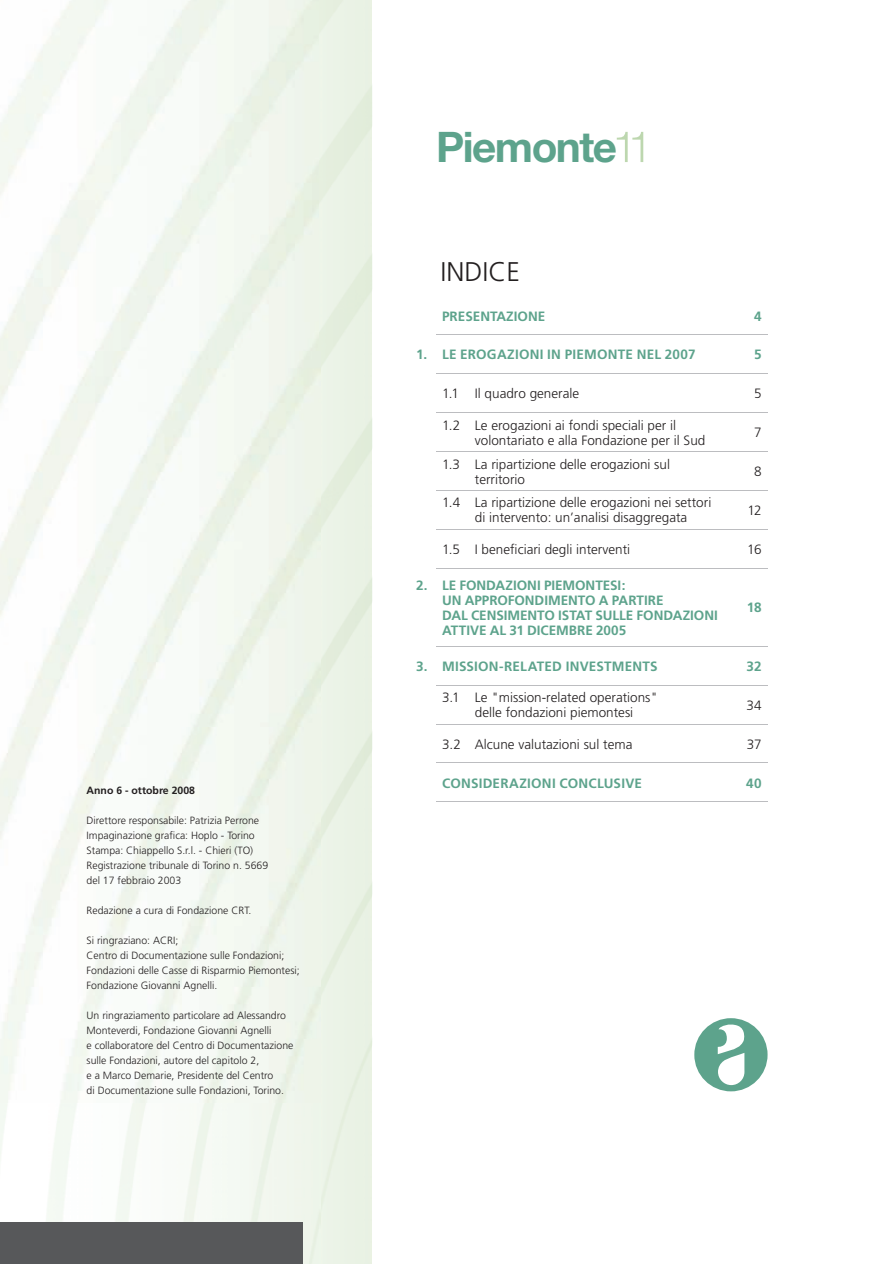
<style>
.page{position:relative;width:894px;height:1264px;background:#fff}
.page>*{position:absolute;margin:0;border:0;box-sizing:border-box;transform-origin:0 0}
.t1{font:700 42.15px "Helvetica Neue";letter-spacing:-.035em;color:#5da38c}
.t2{font:300 27px "Frutiger";color:#231f20}
.t3{font:300 13.5px/15px "Frutiger";color:#231f20}
.t4{font:700 13.5px/15px "Frutiger";color:#5da38c}
.t5{font:300 10.5px/15px "Frutiger";color:#231f20}
.t6{font:700 10.5px "Frutiger";color:#231f20}
</style>
<div class="page">
<img style="left:0;top:0;width:372px;height:1264px">
<img style="left:319px;top:0;width:52px;height:1264px">
<hr style="left:436px;top:334px;width:331px;height:1px;background:#bcbdc0">
<hr style="left:436px;top:373px;width:331px;height:1px;background:#bcbdc0">
<hr style="left:436px;top:412px;width:331px;height:1px;background:#bcbdc0">
<hr style="left:436px;top:451px;width:331px;height:1px;background:#bcbdc0">
<hr style="left:436px;top:490px;width:331px;height:1px;background:#bcbdc0">
<hr style="left:436px;top:529px;width:331px;height:1px;background:#bcbdc0">
<hr style="left:436px;top:568px;width:331px;height:1px;background:#bcbdc0">
<hr style="left:436px;top:646px;width:331px;height:1px;background:#bcbdc0">
<hr style="left:436px;top:685px;width:331px;height:1px;background:#bcbdc0">
<hr style="left:436px;top:724px;width:331px;height:1px;background:#bcbdc0">
<hr style="left:436px;top:762px;width:331px;height:1px;background:#bcbdc0">
<hr style="left:436px;top:801px;width:331px;height:1px;background:#bcbdc0">
<svg style="left:694px;top:1018px;width:73px;height:73px"></svg>
<div style="left:0;top:1222px;width:302px;height:42px;background:#57585a"></div>
<svg style="left:616px;top:132px;width:27px;height:30px"></svg>
<p class="t6" style="left:87px;top:786px;width:110px">Anno 6 - ottobre 2008</p>
<p class="t5" style="left:87px;top:814px;width:183px">Direttore responsabile: Patrizia Perrone Impaginazione grafica: Hoplo - Torino Stampa: Chiappello S.r.l. - Chieri (TO)<br>Registrazione tribunale di Torino n. 5669 del 17 febbraio 2003</p>
<p class="t5" style="left:87px;top:904px;width:166px">Redazione a cura di Fondazione CRT.</p>
<p class="t5" style="left:87px;top:934px;width:214px">Si ringraziano: ACRI;<br>Centro di Documentazione sulle Fondazioni; Fondazioni delle Casse di Risparmio Piemontesi; Fondazione Giovanni Agnelli.</p>
<p class="t5" style="left:87px;top:1009px;width:208px">Un ringraziamento particolare ad Alessandro Monteverdi, Fondazione Giovanni Agnelli<br>e collaboratore del Centro di Documentazione sulle Fondazioni, autore del capitolo 2,<br>e a Marco Demarie, Presidente del Centro<br>di Documentazione sulle Fondazioni, Torino.</p>
<h1 class="t1" style="left:436px;top:132px;width:182px">Piemonte</h1>
<p class="t4" style="left:416px;top:348px;width:13px">1.</p>
<p class="t4" style="left:416px;top:579px;width:13px">2.</p>
<p class="t4" style="left:416px;top:660px;width:13px">3.</p>
<h2 class="t2" style="left:440px;top:261px;width:81px">INDICE</h2>
<p class="t4" style="left:442px;top:309px;width:105px">PRESENTAZIONE</p>
<p class="t4" style="left:753px;top:309px;width:9px">4</p>
<p class="t4" style="left:442px;top:348px;width:255px">LE EROGAZIONI IN PIEMONTE NEL 2007</p>
<p class="t4" style="left:753px;top:348px;width:9px">5</p>
<p class="t3" style="left:442px;top:387px;width:139px">1.1 Il quadro generale</p>
<p class="t3" style="left:753px;top:387px;width:9px">5</p>
<p class="t3" style="left:474px;top:419px;width:232px;text-indent:-33px">1.2 Le erogazioni ai fondi speciali per il volontariato e alla Fondazione per il Sud</p>
<p class="t3" style="left:753px;top:426px;width:9px">7</p>
<p class="t3" style="left:474px;top:457px;width:197px;text-indent:-33px">1.3 La ripartizione delle erogazioni sul territorio</p>
<p class="t3" style="left:753px;top:465px;width:9px">8</p>
<p class="t3" style="left:474px;top:496px;width:238px;text-indent:-33px">1.4 La ripartizione delle erogazioni nei settori di intervento: un’analisi disaggregata</p>
<p class="t3" style="left:747px;top:504px;width:16px">12</p>
<p class="t3" style="left:442px;top:543px;width:190px">1.5 I beneficiari degli interventi</p>
<p class="t3" style="left:747px;top:543px;width:16px">16</p>
<p class="t4" style="left:442px;top:579px;width:277px">LE FONDAZIONI PIEMONTESI:<br>UN APPROFONDIMENTO A PARTIRE<br>DAL CENSIMENTO ISTAT SULLE FONDAZIONI<br>ATTIVE AL 31 DICEMBRE 2005</p>
<p class="t4" style="left:746px;top:601px;width:16px">18</p>
<p class="t4" style="left:442px;top:660px;width:217px">MISSION-RELATED INVESTMENTS</p>
<p class="t4" style="left:746px;top:660px;width:17px">32</p>
<p class="t3" style="left:442px;top:691px;width:217px;text-align:center">3.1 Le "mission-related operations" delle fondazioni piemontesi</p>
<p class="t3" style="left:746px;top:699px;width:17px">34</p>
<p class="t3" style="left:442px;top:738px;width:192px">3.2 Alcune valutazioni sul tema</p>
<p class="t3" style="left:746px;top:738px;width:16px">37</p>
<p class="t4" style="left:442px;top:776px;width:201px">CONSIDERAZIONI CONCLUSIVE</p>
<p class="t4" style="left:746px;top:776px;width:17px">40</p>
</div>
